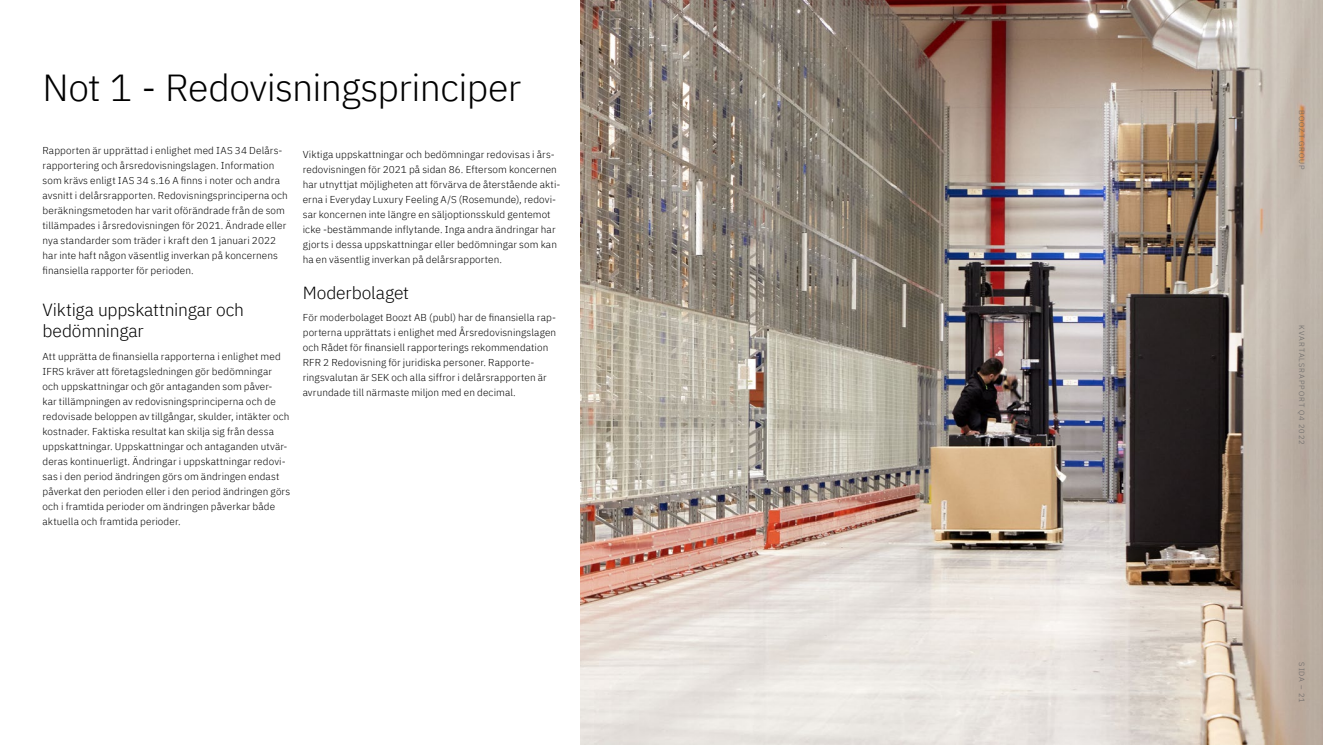
<style>
.page{position:relative;width:1323px;height:745px;background:#fff}
.page>*{position:absolute;margin:0;border:0;box-sizing:border-box;transform-origin:0 0}
.SE_Heading_1{font:300 37.5px "IBM Plex Sans";letter-spacing:-.02em;color:#000}
.SE_Heading_2{font:300 17.5px/21px "IBM Plex Sans";letter-spacing:-.01em;color:#000}
.SE_Body_copy{font:300 10px/15px "IBM Plex Sans";letter-spacing:.01em;color:#000}
.t1{font:300 7.5px "IBM Plex Sans";letter-spacing:.125em;color:#646363}
</style>
<div class="page">
<img style="left:581px;top:0;width:742px;height:744px">
<p class="SE_Heading_1" style="left:43px;top:60px;width:480px">Not 1 - Redovisningsprinciper</p>
<p class="SE_Body_copy" style="left:43px;top:142px;width:247px">Rapporten är upprättad i enlighet med IAS 34 Delårs&shy;rapportering och årsredovisningslagen. Information som krävs enligt IAS 34 s.16 A finns i noter och andra avsnitt i delårsrapporten. Redovisningsprinciperna och beräkningsmetoden har varit oförändrade från de som tillämpades i årsredovisningen för 2021. Ändrade eller nya standarder som träder i kraft den 1 januari 2022 har inte haft någon väsentlig inverkan på koncernens finansiella rapporter för perioden.</p>
<p class="SE_Heading_2" style="left:43px;top:298px;width:203px">Viktiga uppskattningar och bedömningar</p>
<p class="SE_Body_copy" style="left:43px;top:347px;width:249px">Att upprätta de finansiella rapporterna i enlighet med IFRS kräver att företagsledningen gör bedömningar och uppskattningar och gör antaganden som påver-<br>kar tillämpningen av redovisningsprinciperna och de redovisade beloppen av tillgångar, skulder, intäkter och kostnader. Faktiska resultat kan skilja sig från dessa uppskattningar. Uppskattningar och antaganden utvär&shy;deras kontinuerligt. Ändringar i uppskattningar redovi&shy;sas i den period ändringen görs om ändringen endast påverkat den perioden eller i den period ändringen görs och i framtida perioder om ändringen påverkar både aktuella och framtida perioder.</p>
<p class="SE_Body_copy" style="left:303px;top:146px;width:259px">Viktiga uppskattningar och bedömningar redovisas i års&shy;redovisningen för 2021 på sidan 86. Eftersom koncernen har utnyttjat möjligheten att förvärva de återstående akti&shy;erna i Everyday Luxury Feeling A/S (Rosemunde), redovi&shy;sar koncernen inte längre en säljoptionsskuld gentemot icke -bestämmande inflytande. Inga andra ändringar har gjorts i dessa uppskattningar eller bedömningar som kan ha en väsentlig inverkan på delårsrapporten.</p>
<p class="SE_Heading_2" style="left:303px;top:281px;width:108px">Moderbolaget</p>
<p class="SE_Body_copy" style="left:303px;top:309px;width:255px">För moderbolaget Boozt AB (publ) har de finansiella rap&shy;porterna upprättats i enlighet med Årsredovisningslagen och Rådet för finansiell rapporterings rekommendation RFR 2 Redovisning för juridiska personer. Rapporte&shy;ringsvalutan är SEK och alla siffror i delårsrapporten är avrundade till närmaste miljon med en decimal.</p>
<p class="t1" style="left:1307px;top:110px;width:61px;rotate:90deg">BOOZT GROUP</p>
<p class="t1" style="left:1307px;top:325px;width:120px;rotate:90deg">KVARTALSRAPPORT Q4 2022</p>
<p class="t1" style="left:1307px;top:662px;width:41px;rotate:90deg">SIDA – 21</p>
</div>
